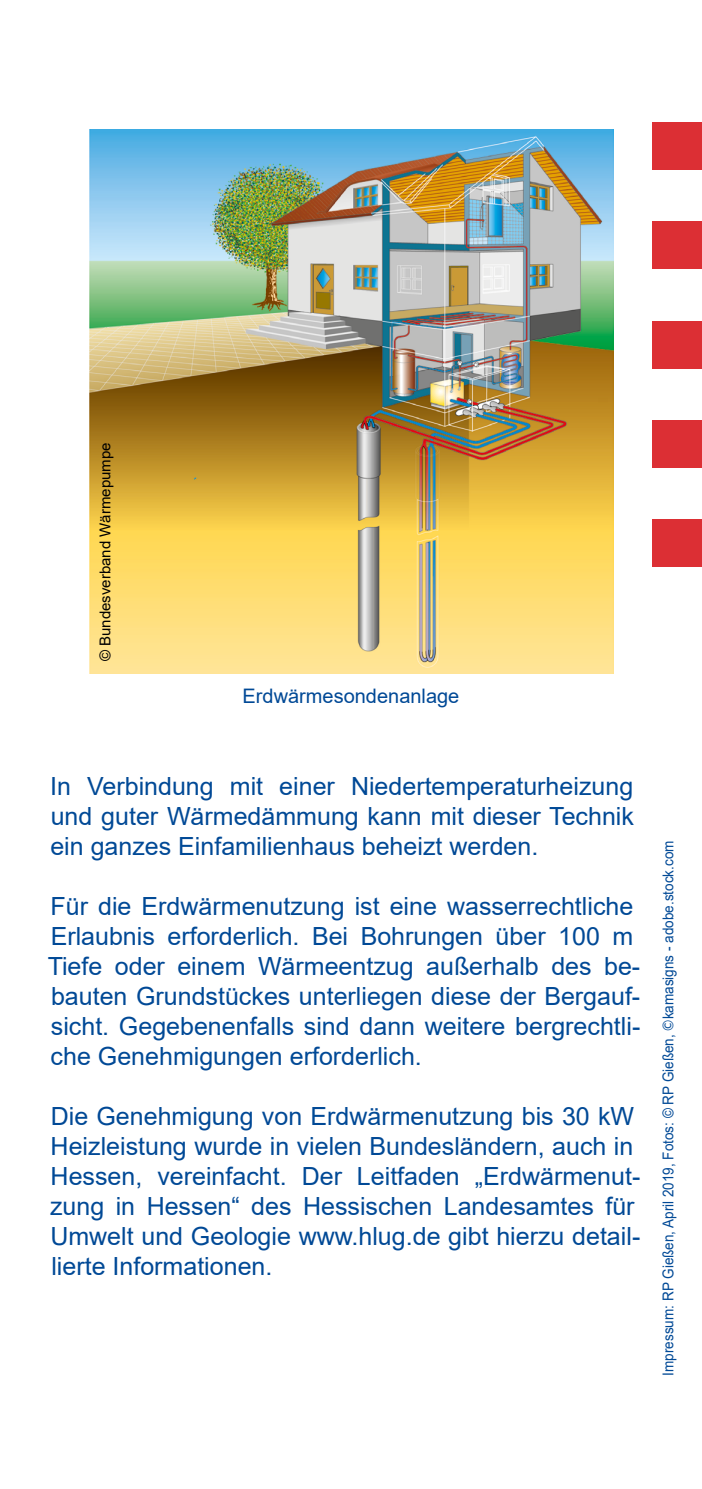
<style>
.page{position:relative;width:702px;height:1489px;background:#fff}
.page>*{position:absolute;margin:0;border:0;box-sizing:border-box;transform-origin:0 0}
.t1{font:25px/30px "Arial";color:#004996}
.t2{font:20px "Arial";color:#004996}
.t3{font:15px "Arial";color:#004996;scale:.9 1}
.t4{font:15px "Arial";color:#000}
.s1{font-family:"Lato"}
</style>
<div class="page">
<div style="left:652px;top:519px;width:50px;height:47px;background:#dc2f34"></div>
<div style="left:652px;top:420px;width:50px;height:48px;background:#dc2f34"></div>
<div style="left:652px;top:321px;width:50px;height:47px;background:#dc2f34"></div>
<div style="left:652px;top:221px;width:50px;height:48px;background:#dc2f34"></div>
<div style="left:652px;top:122px;width:50px;height:47px;background:#dc2f34"></div>
<img style="left:89px;top:129px;width:524px;height:544px">
<p class="t4" style="left:95px;top:661px;width:220px;rotate:-90deg">© Bundesverband Wärmepumpe</p>
<p class="t2" style="left:242px;top:682px;width:218px">Erdwärmesondenanlage</p>
<p class="t1" style="left:50px;top:771px;width:585px;text-align:justify">In Verbindung mit einer Niedertemperaturheizung und guter Wärmedämmung kann mit dieser Technik ein ganzes Einfamilienhaus beheizt werden.</p>
<p class="t1" style="left:48px;top:891px;width:594px">Für die Erdwärmenutzung ist eine wasserrechtliche Erlaubnis erforderlich. Bei Bohrungen über 100 m Tiefe oder einem Wärmeentzug außerhalb des be&shy;bauten Grundstückes unterliegen diese der Bergauf&shy;sicht. Gegebenenfalls sind dann weitere bergrechtli&shy;che Genehmigungen erforderlich.</p>
<p class="t1" style="left:50px;top:1101px;width:591px">Die Genehmigung von Erdwärmenutzung bis 30 kW Heizleistung wurde in vielen Bundesländern, auch in Hessen, vereinfacht. Der Leitfaden „Erdwärmenut&shy;zung in Hessen“ des Hessischen Landesamtes für Umwelt und Geologie www.hlug.de gibt hierzu detail&shy;lierte Informationen.</p>
<p class="t3" style="left:658px;top:1375px;width:596px;rotate:-90deg">Impressum: RP Gießen, April 2019, Fotos: © RP Gießen, <span class="s1">©</span>kamasigns - adobe.stock.com</p>
</div>
